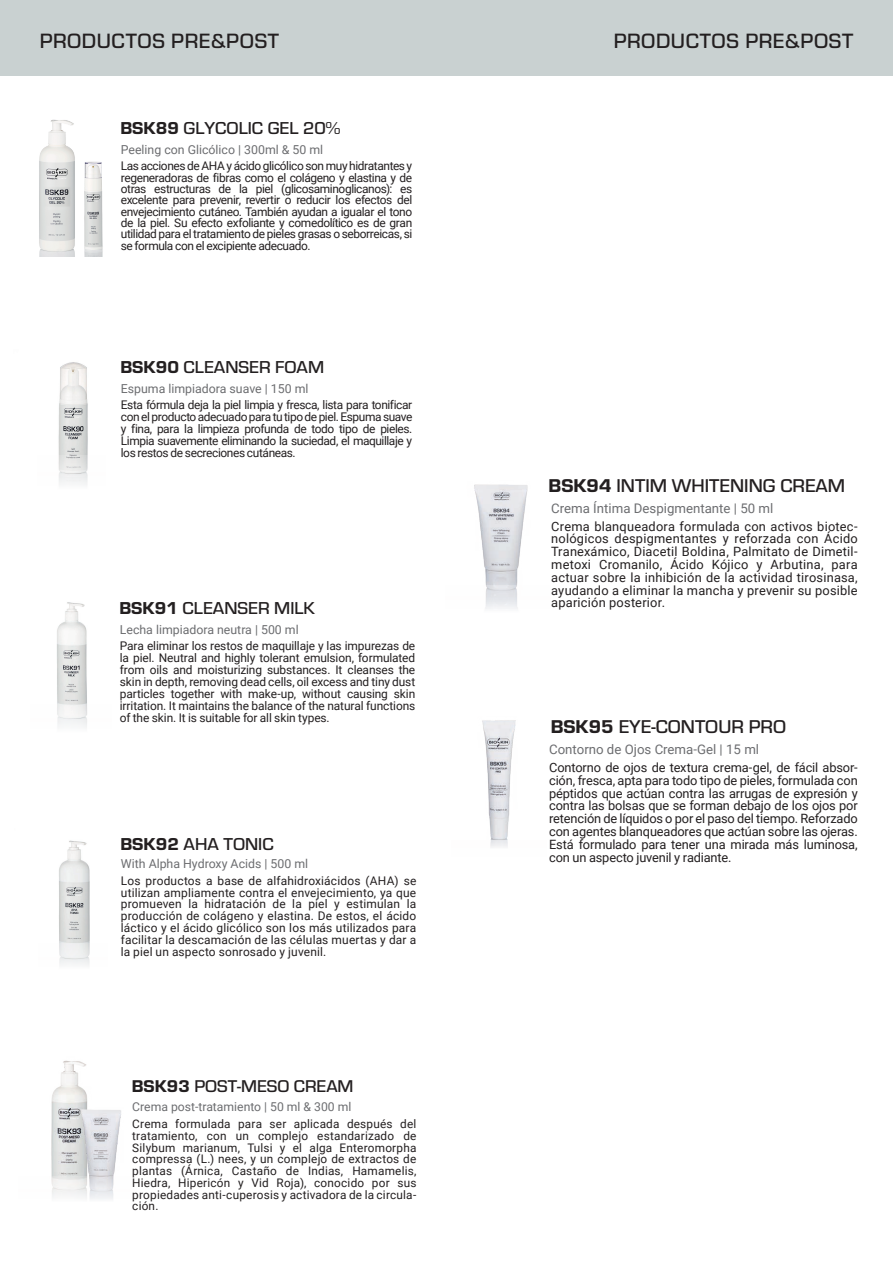
<style>
.page{position:relative;width:893px;height:1263px;background:#fff}
.page>*{position:absolute;margin:0;border:0;box-sizing:border-box;transform-origin:0 0}
.t1{font:500 21.45px "Eurostile";letter-spacing:.025em;color:#231f20}
.t2{font:500 19.2px "Eurostile";color:#231f20}
.t3{font:500 17.85px "Eurostile";color:#231f20}
.t4{font:500 17.7px "Eurostile";color:#231f20}
.t5{font:13.2px "Roboto";color:#6c6d70}
.t6{font:12.75px/12.8px "Roboto";letter-spacing:.005em;color:#231f20;text-align:justify}
.t7{font:12.3px "Roboto";color:#6c6d70}
.t8{font:12.15px "Roboto";color:#6c6d70}
.t9{font:12px/11.9px "Roboto";letter-spacing:-.025em;color:#231f20;text-align:justify}
.t10{font:11.85px/11.9px "Roboto";letter-spacing:.015em;color:#231f20;text-align:justify}
.s1{font-family:"Eurostile Hea";font-weight:400}
</style>
<div class="page">
<div style="left:0;top:0;width:893px;height:76px;background:#c9d1d1"></div>
<img style="left:57px;top:602px;width:30px;height:102px">
<div style="left:31px;top:704px;width:80px;height:48px;background:linear-gradient(to bottom,#f7f7f7,#fff)"></div>
<img style="left:58px;top:362px;width:30px;height:93px">
<svg style="left:58px;top:455px;width:30px;height:30px"></svg>
<img style="left:59px;top:840px;width:31px;height:104px">
<svg style="left:59px;top:944px;width:31px;height:22px"></svg>
<img style="left:39px;top:119px;width:64px;height:138px">
<img style="left:51px;top:1060px;width:35px;height:116px">
<img style="left:58px;top:1090px;width:63px;height:86px">
<svg style="left:51px;top:1176px;width:63px;height:23px"></svg>
<img style="left:482px;top:720px;width:34px;height:121px">
<img style="left:474px;top:484px;width:54px;height:102px">
<svg style="left:485px;top:586px;width:33px;height:23px"></svg>
<h1 class="t1" style="left:40px;top:26px;width:241px">PRODUCTOS PRE&amp;POST</h1>
<h1 class="t1" style="left:614px;top:26px;width:241px">PRODUCTOS PRE&amp;POST</h1>
<h3 class="t3" style="left:120px;top:116px;width:221px"><span class="s1">BSK89</span> GLYCOLIC GEL 20%</h3>
<p class="t7" style="left:121px;top:141px;width:204px">Peeling con Glicólico | 300ml &amp; 50 ml</p>
<p class="t9" style="left:121px;top:160px;width:293px;line-height:11.4px">Las acciones de AHA y ácido glicólico son muy hidratantes y regeneradoras de fibras como el colágeno y elastina y de otras estructuras de la piel (glicosaminoglicanos): es excelente para prevenir, revertir o reducir los efectos del envejecimiento cutáneo. También ayudan a igualar el tono de la piel. Su efecto exfoliante y comedolítico es de gran utilidad para el tratamiento de pieles grasas o seborreicas, si se formula con el excipiente adecuado.</p>
<h3 class="t3" style="left:120px;top:355px;width:205px"><span class="s1">BSK90</span> CLEANSER FOAM</h3>
<p class="t7" style="left:121px;top:380px;width:189px">Espuma limpiadora suave | 150 ml</p>
<p class="t9" style="left:121px;top:399px;width:293px">Esta fórmula deja la piel limpia y fresca, lista para tonificar con el producto adecuado para tu tipo de piel. Espuma suave y fina, para la limpieza profunda de todo tipo de pieles.<br>Limpia suavemente eliminando la suciedad, el maquillaje y los restos de secreciones cutáneas.</p>
<h3 class="t3" style="left:119px;top:596px;width:197px"><span class="s1">BSK91</span> CLEANSER MILK</h3>
<p class="t7" style="left:120px;top:620px;width:180px">Lecha limpiadora neutra | 500 ml</p>
<p class="t9" style="left:120px;top:640px;width:297px">Para eliminar los restos de maquillaje y las impurezas de la piel. Neutral and highly tolerant emulsion, formulated from oils and moisturizing substances. It cleanses the skin in depth, removing dead cells, oil excess and tiny dust particles together with make-up, without causing skin irritation. It maintains the balance of the natural functions of the skin. It is suitable for all skin types.</p>
<h3 class="t3" style="left:120px;top:832px;width:155px"><span class="s1">BSK92</span> AHA TONIC</h3>
<p class="t7" style="left:121px;top:855px;width:189px">With Alpha Hydroxy Acids | 500 ml</p>
<p class="t9" style="left:121px;top:874px;width:297px">Los productos a base de alfahidroxiácidos (AHA) se utilizan ampliamente contra el envejecimiento, ya que promueven la hidratación de la piel y estimulan la producción de colágeno y elastina. De estos, el ácido láctico y el ácido glicólico son los más utilizados para facilitar la descamación de las células muertas y dar a la piel un aspecto sonrosado y juvenil.</p>
<h3 class="t4" style="left:132px;top:1074px;width:223px"><span class="s1">BSK93</span> POST-MESO CREAM</h3>
<p class="t8" style="left:132px;top:1098px;width:221px">Crema post-tratamiento | 50 ml &amp; 300 ml</p>
<p class="t10" style="left:132px;top:1117px;width:286px">Crema formulada para ser aplicada después del tratamiento, con un complejo estandarizado de Silybum marianum, Tulsi y el alga Enteromorpha compressa (L.) nees, y un complejo de extractos de plantas (Árnica, Castaño de Indias, Hamamelis, Hiedra, Hipericón y Vid Roja), conocido por sus propiedades anti-cuperosis y activadora de la circula&shy;ción.</p>
<h2 class="t2" style="left:549px;top:472px;width:298px"><span class="s1">BSK94</span> INTIM WHITENING CREAM</h2>
<p class="t5" style="left:551px;top:499px;width:224px">Crema Íntima Despigmentante | 50 ml</p>
<p class="t6" style="left:551px;top:519px;width:308px">Crema blanqueadora formulada con activos biotec&shy;nológicos despigmentantes y reforzada con Ácido Tranexámico, Diacetil Boldina, Palmitato de Dimetil&shy;metoxi Cromanilo, Ácido Kójico y Arbutina, para actuar sobre la inhibición de la actividad tirosinasa, ayudando a eliminar la mancha y prevenir su posible aparición posterior.</p>
<h2 class="t2" style="left:551px;top:713px;width:237px"><span class="s1">BSK95</span> EYE-CONTOUR PRO</h2>
<p class="t5" style="left:549px;top:740px;width:212px">Contorno de Ojos Crema-Gel | 15 ml</p>
<p class="t6" style="left:549px;top:760px;width:310px">Contorno de ojos de textura crema-gel, de fácil absor&shy;ción, fresca, apta para todo tipo de pieles, formulada con péptidos que actúan contra las arrugas de expresión y contra las bolsas que se forman debajo de los ojos por retención de líquidos o por el paso del tiempo. Reforzado con agentes blanqueadores que actúan sobre las ojeras.<br>Está formulado para tener una mirada más luminosa, con un aspecto juvenil y radiante.</p>
</div>
